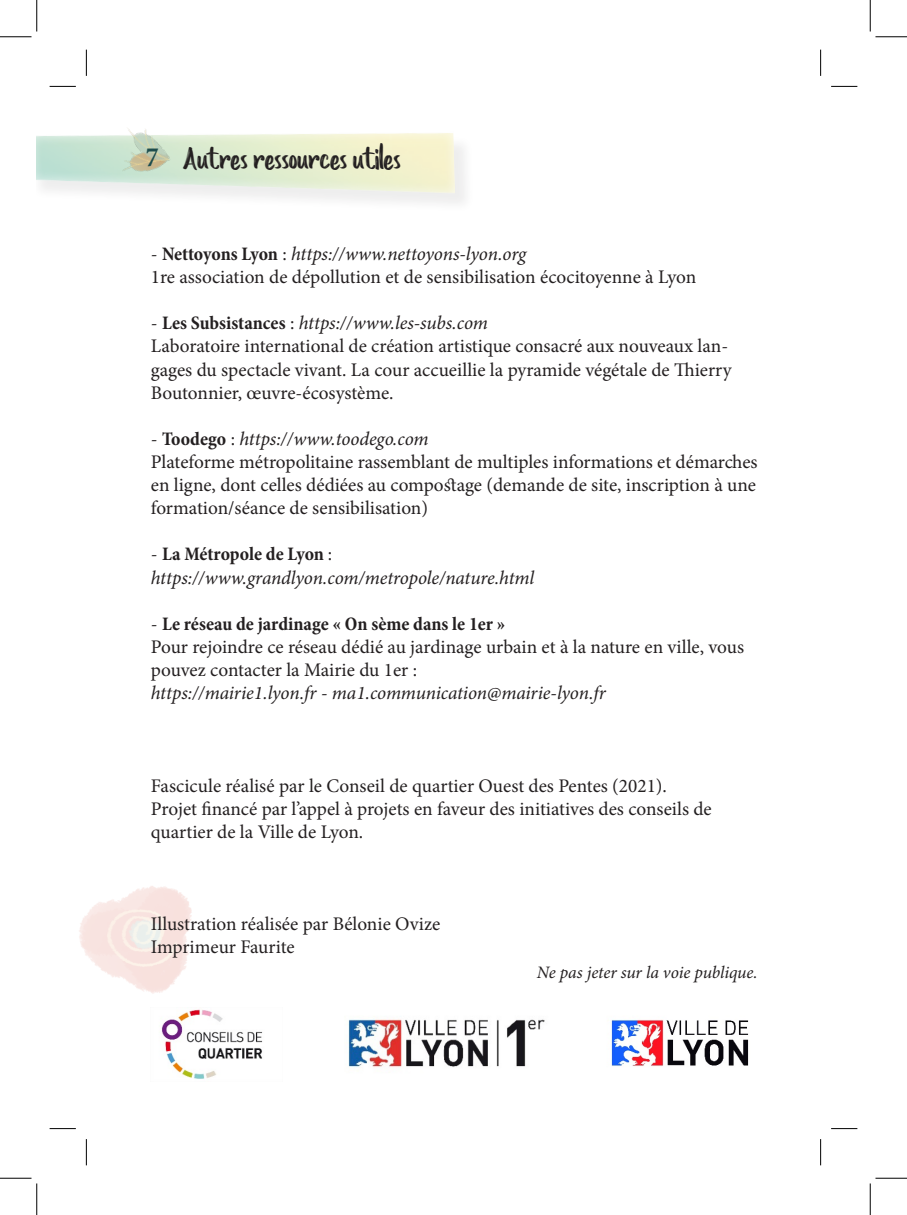
<style>
.page{position:relative;width:907px;height:1215px;background:#fff}
.page>*{position:absolute;margin:0;border:0;box-sizing:border-box;transform-origin:0 0}
.t1{font:29.75px "Love Story Rough";color:#231f20}
.t2{font:700 condensed 28px "Minion Pro";color:#1e4d4d}
.t3{font:19.25px/23.1px "Minion Pro";color:#231f20}
.t4{font:italic 19.25px "Minion Pro";letter-spacing:-.005em;color:#231f20}
.t5{font:700 condensed 19.25px "Minion Pro";color:#231f20}
.t6{font:italic 17.5px "Minion Pro";letter-spacing:-.01em;color:#231f20}
.s1{font-style:normal}
.s2{font-weight:700;font-style:normal;font-stretch:condensed}
.s3{font-weight:400;font-stretch:normal}
</style>
<div class="page">
<img style="left:79px;top:886px;width:113px;height:108px">
<svg style="left:37px;top:86px;width:422px;height:113px"></svg>
<img style="left:161px;top:1009px;width:102px;height:70px">
<img style="left:348px;top:1019px;width:197px;height:48px">
<img style="left:611px;top:1019px;width:138px;height:48px">
<img style="left:103px;top:105px;width:94px;height:94px">
<svg style="left:50px;top:86px;width:26px;height:1px"></svg>
<svg style="left:831px;top:86px;width:26px;height:1px"></svg>
<svg style="left:50px;top:1128px;width:26px;height:1px"></svg>
<svg style="left:831px;top:1128px;width:26px;height:1px"></svg>
<svg style="left:86px;top:50px;width:1px;height:26px"></svg>
<svg style="left:86px;top:1139px;width:1px;height:26px"></svg>
<svg style="left:820px;top:50px;width:1px;height:26px"></svg>
<svg style="left:820px;top:1139px;width:1px;height:26px"></svg>
<hr style="left:0;top:36px;width:32px;height:1px;background:#000">
<hr style="left:875px;top:36px;width:32px;height:1px;background:#000">
<hr style="left:0;top:1177px;width:32px;height:1px;background:#000">
<hr style="left:875px;top:1177px;width:32px;height:1px;background:#000">
<hr style="left:36px;top:0;width:1px;height:31px;background:#000">
<hr style="left:36px;top:1183px;width:1px;height:31px;background:#000">
<hr style="left:870px;top:0;width:1px;height:31px;background:#000">
<hr style="left:870px;top:1183px;width:1px;height:31px;background:#000">
<p class="t2" style="left:146px;top:138px;width:15px">7</p>
<p class="t1" style="left:183px;top:138px;width:219px">Autres ressources utiles</p>
<p class="t4" style="left:151px;top:241px;width:377px"><span class="s1">-</span> <span class="s2">Nettoyons Lyon</span> <span class="s1">:</span> https://www.nettoyons-lyon.org</p>
<p class="t3" style="left:151px;top:265px;width:547px">1re association de dépollution et de sensibilisation écocitoyenne à Lyon</p>
<p class="t4" style="left:151px;top:310px;width:339px"><span class="s1">-</span> <span class="s2">Les Subsistances</span> <span class="s1">:</span> https://www.les-subs.com</p>
<p class="t3" style="left:151px;top:335px;width:582px">Laboratoire international de création artistique consacré aux nouveaux lan&shy;gages du spectacle vivant. La cour accueillie la pyramide végétale de Thierry<br>Boutonnier, œuvre-écosystème.</p>
<p class="t4" style="left:151px;top:425px;width:279px"><span class="s1">-</span> <span class="s2">Toodego</span> <span class="s1">:</span> https://www.toodego.com</p>
<p class="t3" style="left:151px;top:450px;width:608px;text-align:justify">Plateforme métropolitaine rassemblant de multiples informations et démarches en ligne, dont celles dédiées au compostage (demande de site, inscription à une formation/séance de sensibilisation)</p>
<p class="t5" style="left:151px;top:541px;width:183px"><span class="s3">-</span> La Métropole de Lyon <span class="s3">:</span></p>
<p class="t4" style="left:151px;top:564px;width:385px">https://www.grandlyon.com/metropole/nature.html</p>
<p class="t5" style="left:151px;top:610px;width:356px"><span class="s3">-</span> Le réseau de jardinage « On sème dans le 1er »</p>
<p class="t3" style="left:151px;top:635px;width:595px">Pour rejoindre ce réseau dédié au jardinage urbain et à la nature en ville, vous pouvez contacter la Mairie du 1er :</p>
<p class="t4" style="left:151px;top:679px;width:457px">https://mairie1.lyon.fr - ma1.communication@mairie-lyon.fr</p>
<p class="t3" style="left:151px;top:774px;width:518px">Fascicule réalisé par le Conseil de quartier Ouest des Pentes (2021).</p>
<p class="t3" style="left:151px;top:797px;width:562px">Projet financé par l’appel à projets en faveur des initiatives des conseils de</p>
<p class="t3" style="left:151px;top:820px;width:214px">quartier de la Ville de Lyon.</p>
<p class="t3" style="left:151px;top:912px;width:291px">Illustration réalisée par Bélonie Ovize</p>
<p class="t3" style="left:151px;top:935px;width:145px">Imprimeur Faurite</p>
<p class="t6" style="left:537px;top:960px;width:222px">Ne pas jeter sur la voie publique.</p>
</div>
